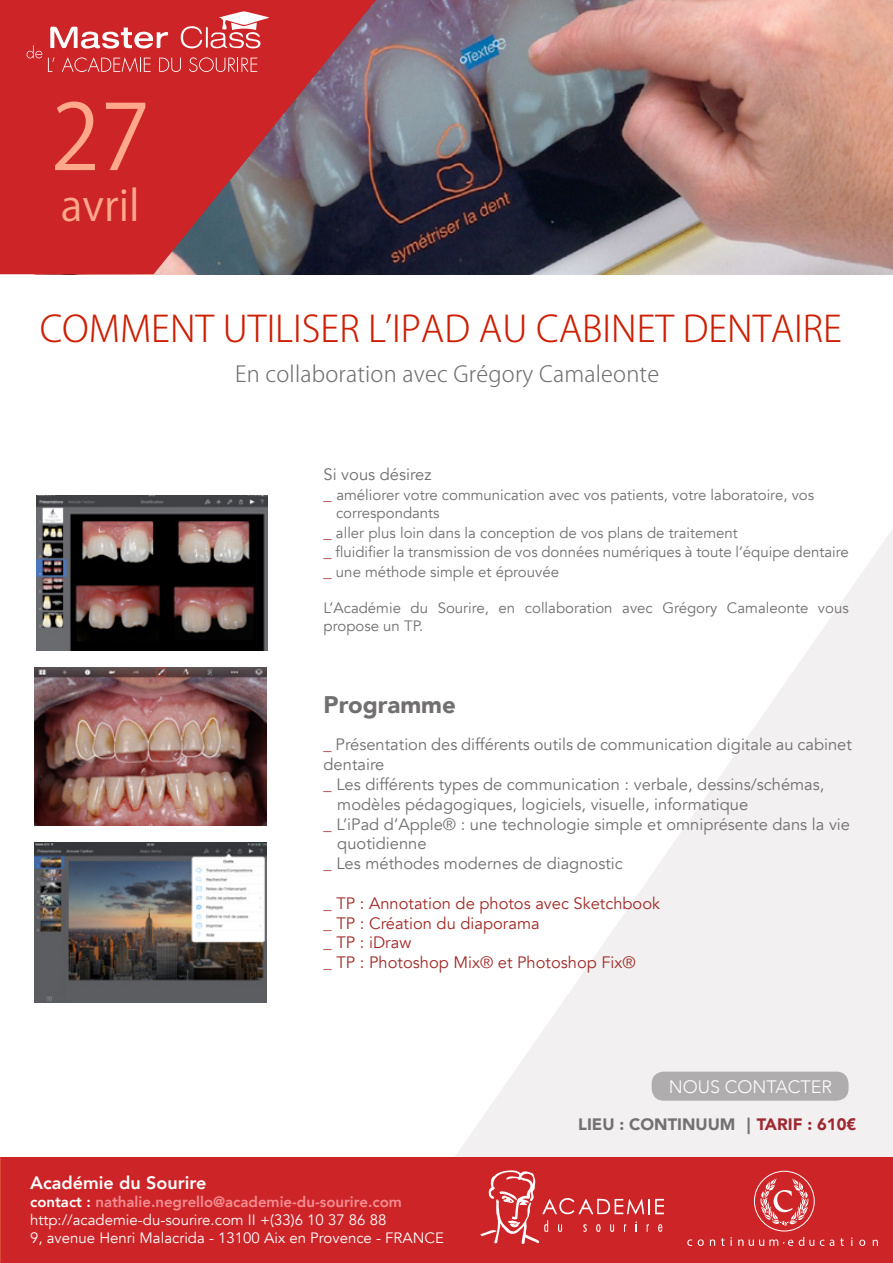
<style>
.page{position:relative;width:893px;height:1263px;background:#fff}
.page>*{position:absolute;margin:0;border:0;box-sizing:border-box;transform-origin:0 0}
.t1{font:90px "Koz Go Pr 6 N";color:#ffa88c}
.t2{font:42px "Koz Go Pr 6 N";color:#ffa88c}
.t3{font:300 36px "Koz Go Pr 6 N";color:#cc1f03}
.t4{font:900 24px "Avenir";color:#716f6f}
.t5{font:300 21.9px "Koz Go Pr 6 N";letter-spacing:.01em;color:#716f6f}
.t6{font:800 18px "Avenir";color:#fff}
.t7{font:300 18px "Avenir";color:#fff}
.t8{font:16.5px "Avenir";color:#706f6f}
.t9{font:16.5px/19.8px "Avenir";color:#a02a28}
.t10{font:900 16.5px "Avenir";color:#737172}
.t11{font:15px/18px "Avenir";color:#706f6f}
.t12{font:15px/18px "Avenir";color:#fff}
.s1{font-size:16.5px;color:#9d2a32}
.s2{color:#9d2a32}
.s3{font-weight:800}
.s4{font-weight:800;color:#f58d92}
</style>
<div class="page">
<img style="left:376px;top:0;width:517px;height:274px">
<svg style="left:455px;top:529px;width:438px;height:628px"></svg>
<div style="left:0;top:1157px;width:893px;height:106px;background:#cc2427"></div>
<svg style="left:1px;top:0;width:375px;height:274px;background:#aa383e"></svg>
<svg style="left:480px;top:1170px;width:184px;height:74px"></svg>
<div style="left:754px;top:1171px;width:60px;height:60px;border:1px solid #fff;border-radius:50%"></div>
<svg style="left:759px;top:1178px;width:50px;height:48px"></svg>
<svg style="left:687px;top:1239px;width:5px;height:7px"></svg>
<svg style="left:698px;top:1239px;width:6px;height:7px"></svg>
<svg style="left:710px;top:1239px;width:5px;height:7px"></svg>
<svg style="left:721px;top:1237px;width:11px;height:9px"></svg>
<svg style="left:738px;top:1239px;width:55px;height:7px"></svg>
<svg style="left:799px;top:1237px;width:15px;height:9px"></svg>
<svg style="left:820px;top:1239px;width:14px;height:7px"></svg>
<svg style="left:840px;top:1238px;width:4px;height:8px"></svg>
<svg style="left:859px;top:1239px;width:6px;height:7px"></svg>
<svg style="left:873px;top:1240px;width:5px;height:6px"></svg>
<svg style="left:181px;top:11px;width:88px;height:38px"></svg>
<svg style="left:48px;top:57px;width:7px;height:15px"></svg>
<svg style="left:62px;top:57px;width:89px;height:15px"></svg>
<svg style="left:159px;top:58px;width:22px;height:14px"></svg>
<svg style="left:189px;top:57px;width:68px;height:15px"></svg>
<svg style="left:27px;top:45px;width:15px;height:13px"></svg>
<svg style="left:50px;top:26px;width:119px;height:23px"></svg>
<div style="left:652px;top:1071px;width:196px;height:30px;background:#afadad;border-radius:12px"></div>
<img style="left:34px;top:667px;width:232px;height:158px">
<img style="left:35px;top:842px;width:232px;height:160px">
<img style="left:36px;top:496px;width:231px;height:155px">
<img style="left:0;top:0;width:1px;height:274px">
<h1 class="t1" style="left:51px;top:86px;width:101px">27</h1>
<h2 class="t2" style="left:61px;top:181px;width:80px">avril</h2>
<h3 class="t3" style="left:40px;top:308px;width:804px">COMMENT UTILISER L’IPAD AU CABINET DENTAIRE</h3>
<h3 class="t5" style="left:235px;top:362px;width:425px">En collaboration avec Grégory Camaleonte</h3>
<p class="t8" style="left:324px;top:464px;width:109px">Si vous désirez</p>
<p class="t11" style="left:336px;top:486px;width:480px;text-indent:-13px"><span class="s1">_</span> améliorer votre communication avec vos patients, votre laboratoire, vos correspondants</p>
<p class="t11" style="left:324px;top:523px;width:527px;line-height:19.8px"><span class="s1">_</span> aller plus loin dans la conception de vos plans de traitement<br><span class="s1">_</span> fluidifier la transmission de vos données numériques à toute l’équipe dentaire <span class="s1">_</span> une méthode simple et éprouvée</p>
<p class="t11" style="left:324px;top:599px;width:527px">L’Académie du Sourire, en collaboration avec Grégory Camaleonte vous propose un TP.</p>
<h3 class="t4" style="left:324px;top:684px;width:134px">Programme</h3>
<p class="t8" style="left:324px;top:735px;width:530px"><span class="s2">_</span> Présentation des différents outils de communication digitale au cabinet</p>
<p class="t8" style="left:324px;top:755px;width:62px">dentaire</p>
<p class="t8" style="left:324px;top:774px;width:502px"><span class="s2">_</span> Les différents types de communication : verbale, dessins/schémas,</p>
<p class="t8" style="left:337px;top:794px;width:412px">modèles pédagogiques, logiciels, visuelle, informatique</p>
<p class="t8" style="left:324px;top:814px;width:528px"><span class="s2">_</span> L’iPad d’Apple® : une technologie simple et omniprésente dans la vie</p>
<p class="t8" style="left:337px;top:834px;width:91px">quotidienne</p>
<p class="t8" style="left:324px;top:854px;width:301px"><span class="s2">_</span> Les méthodes modernes de diagnostic</p>
<p class="t9" style="left:324px;top:893px;width:338px">_ TP : Annotation de photos avec Sketchbook _ TP : Création du diaporama<br>_ TP : iDraw<br>_ TP : Photoshop Mix® et Photoshop Fix®</p>
<p class="t7" style="left:669px;top:1076px;width:165px">NOUS CONTACTER</p>
<p class="t6" style="left:30px;top:1168px;width:178px">Académie du Sourire</p>
<p class="t12" style="left:30px;top:1192px;width:415px"><span class="s3">contact :</span> <span class="s4">nathalie.negrello@academie-du-sourire.com </span>http://academie-du-sourire.com II +(33)6 10 37 86 88<br>9, avenue Henri Malacrida - 13100 Aix en Provence - FRANCE</p>
<p class="t10" style="left:578px;top:1110px;width:279px">LIEU : CONTINUUM ︱<span class="s2">TARIF : 610€</span></p>
</div>
